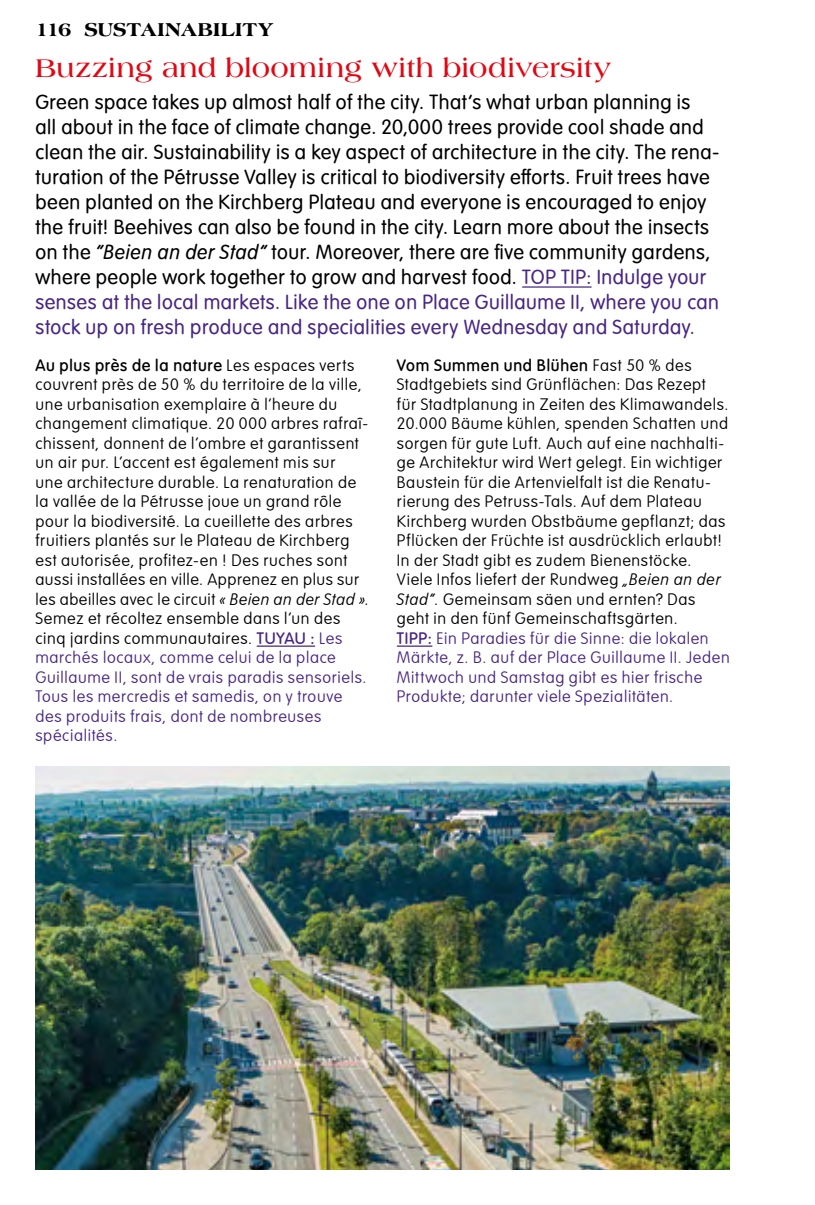
<style>
.page{position:relative;width:815px;height:1205px;background:#fff}
.page>*{position:absolute;margin:0;border:0;box-sizing:border-box;transform-origin:0 0}
._01_Titel{font:700 27.5px "Americana Std";letter-spacing:.01em;color:#e30613}
._02_EN{font:20px/25px "VAG Rounded Next";letter-spacing:.025em;color:#000}
.t1{font:800 20px "Americana Std";letter-spacing:-.015em;color:#000}
._03_FR{font:300 16.25px/19.5px "VAG Rounded Next";letter-spacing:.04em;color:#000}
._04_DE{font:300 16.25px/19.5px "VAG Rounded Next";letter-spacing:.04em;color:#000}
.s1{font-style:italic}
.s2{color:#482683}
.s3{font-weight:500}
.s4{font-weight:500;color:#482683}
</style>
<div class="page">
<hr style="left:522px;top:286px;width:70px;height:2px;background:#482683">
<hr style="left:257px;top:645px;width:58px;height:2px;background:#482683">
<hr style="left:397px;top:645px;width:35px;height:2px;background:#482683">
<img style="left:35px;top:766px;width:695px;height:403px">
<p class="t1" style="left:35px;top:17px;width:240px">116 SUSTAINABILITY</p>
<p class="_01_Titel" style="left:35px;top:52px;width:577px">Buzzing and blooming with biodiversity</p>
<p class="_02_EN" style="left:35px;top:90px;width:685px">Green space takes up almost half of the city. That’s what urban planning is<br>all about in the face of climate change. 20,000 trees provide cool shade and clean the air. Sustainability is a key aspect of architecture in the city. The rena&shy;turation of the Pétrusse Valley is critical to biodiversity efforts. Fruit trees have been planted on the Kirchberg Plateau and everyone is encouraged to enjoy the fruit! Beehives can also be found in the city. Learn more about the insects on the <span class="s1">“Beien an der Stad”</span> tour. Moreover, there are five community gardens, where people work together to grow and harvest food. <span class="s2">TOP TIP: Indulge your senses at the local markets. Like the one on Place Guillaume II, where you can stock up on fresh produce and specialities every Wednesday and Saturday.</span></p>
<p class="_03_FR" style="left:35px;top:356px;width:335px"><span class="s3">Au plus près de la nature</span> Les espaces verts couvrent près de 50 % du territoire de la ville, une urbanisation exemplaire à l’heure du changement climatique. 20 000 arbres rafraî&shy;chissent, donnent de l’ombre et garantissent un air pur. L’accent est également mis sur<br>une architecture durable. La renaturation de la vallée de la Pétrusse joue un grand rôle pour la biodiversité. La cueillette des arbres fruitiers plantés sur le Plateau de Kirchberg est autorisée, profitez-en ! Des ruches sont aussi installées en ville. Apprenez en plus sur les abeilles avec le circuit <span class="s1">« Beien an der Stad »</span>.<br>Semez et récoltez ensemble dans l’un des cinq jardins communautaires. <span class="s4">TUYAU :</span> <span class="s2">Les marchés locaux, comme celui de la place Guillaume II, sont de vrais paradis sensoriels.<br>Tous les mercredis et samedis, on y trouve des produits frais, dont de nombreuses spécialités.</span></p>
<p class="_04_DE" style="left:397px;top:356px;width:334px"><span class="s3">Vom Summen und Blühen</span> Fast 50 % des Stadtgebiets sind Grünflächen: Das Rezept<br>für Stadtplanung in Zeiten des Klimawandels.<br>20.000 Bäume kühlen, spenden Schatten und sorgen für gute Luft. Auch auf eine nachhalti&shy;ge Architektur wird Wert gelegt. Ein wichtiger Baustein für die Artenvielfalt ist die Renatu&shy;rierung des Petruss-Tals. Auf dem Plateau Kirchberg wurden Obstbäume gepflanzt; das Pflücken der Früchte ist ausdrücklich erlaubt!<br>In der Stadt gibt es zudem Bienenstöcke.<br>Viele Infos liefert der Rundweg <span class="s1">„Beien an der Stad“.</span> Gemeinsam säen und ernten? Das geht in den fünf Gemeinschaftsgärten.<br><span class="s4">TIPP:</span> <span class="s2">Ein Paradies für die Sinne: die lokalen Märkte, z. B. auf der Place Guillaume II. Jeden Mittwoch und Samstag gibt es hier frische Produkte; darunter viele Spezialitäten.</span></p>
</div>
